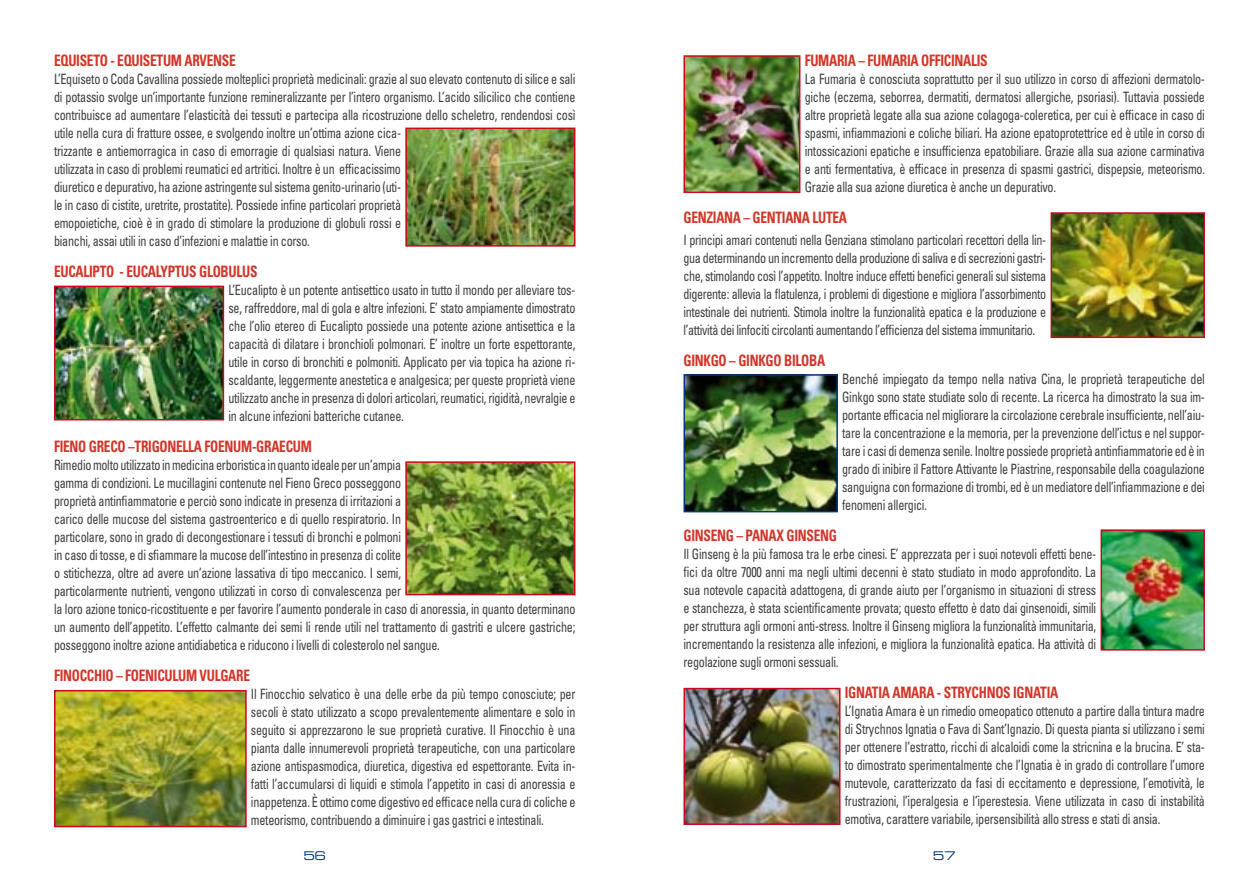
<style>
.page{position:relative;width:1259px;height:893px;background:#fff}
.page>*{position:absolute;margin:0;border:0;box-sizing:border-box;transform-origin:0 0}
.t1{font:700 condensed 15.75px "Univers";letter-spacing:-.02em;color:#d13629;scale:.85 1}
.t2{font:condensed 14.25px/18px "Univers";letter-spacing:-.02em;color:#3e3e40;text-align:justify;scale:.85 1}
.t3{font:12px "Eurostile Extended Two";color:#003882}
</style>
<div class="page">
<img style="left:1053px;top:215px;width:149px;height:120px">
<div style="left:1050px;top:212px;width:155px;height:126px;border:2px solid #cc071e"></div>
<img style="left:686px;top:377px;width:149px;height:132px">
<div style="left:683px;top:374px;width:155px;height:138px;border:2px solid #003882"></div>
<img style="left:686px;top:691px;width:151px;height:131px">
<div style="left:683px;top:688px;width:157px;height:137px;border:2px solid #cc071e"></div>
<img style="left:57px;top:693px;width:187px;height:131px">
<div style="left:54px;top:690px;width:193px;height:137px;border:2px solid #cc071e"></div>
<img style="left:686px;top:58px;width:111px;height:132px">
<div style="left:683px;top:55px;width:117px;height:138px;border:2px solid #cc071e"></div>
<img style="left:408px;top:464px;width:164px;height:128px">
<div style="left:405px;top:461px;width:170px;height:134px;border:2px solid #cc071e"></div>
<img style="left:57px;top:289px;width:164px;height:128px">
<div style="left:54px;top:286px;width:170px;height:134px;border:2px solid #cc071e"></div>
<img style="left:408px;top:131px;width:164px;height:113px">
<div style="left:405px;top:128px;width:170px;height:119px;border:2px solid #cc071e"></div>
<img style="left:1103px;top:532px;width:99px;height:116px">
<div style="left:1100px;top:529px;width:105px;height:122px;border:2px solid #cc071e"></div>
<p class="t1" style="left:54px;top:51px;width:189px">EQUISETO - EQUISETUM ARVENSE</p>
<p class="t2" style="left:54px;top:70px;width:615px;text-align:left">L’Equiseto o Coda Cavallina possiede molteplici proprietà medicinali: grazie al suo elevato contenuto di silice e sali di potassio svolge un’importante funzione remineralizzante per l’intero organismo. L’acido silicilico che contiene contribuisce ad aumentare l’elasticità dei tessuti e partecipa alla ricostruzione dello scheletro, rendendosi così utile nella cura di fratture ossee, e svolgendo inoltre un’ottima azione cica-<br>trizzante e antiemorragica in caso di emorragie di qualsiasi natura. Viene<br>utilizzata in caso di problemi reumatici ed artritici. Inoltre è un efficacissimo<br>diuretico e depurativo, ha azione astringente sul sistema genito-urinario (uti-<br>le in caso di cistite, uretrite, prostatite). Possiede infine particolari proprietà<br>emopoietiche, cioè è in grado di stimolare la produzione di globuli rossi e<br>bianchi, assai utili in caso d’infezioni e malattie in corso.</p>
<p class="t1" style="left:54px;top:262px;width:240px">EUCALIPTO - EUCALYPTUS GLOBULUS</p>
<p class="t2" style="left:228px;top:281px;width:410px">L’Eucalipto è un potente antisettico usato in tutto il mondo per alleviare tos&shy;se, raffreddore, mal di gola e altre infezioni. E’ stato ampiamente dimostrato che l’olio etereo di Eucalipto possiede una potente azione antisettica e la capacità di dilatare i bronchioli polmonari. E’ inoltre un forte espettorante, utile in corso di bronchiti e polmoniti. Applicato per via topica ha azione ri&shy;scaldante, leggermente anestetica e analgesica; per queste proprietà viene utilizzato anche in presenza di dolori articolari, reumatici, rigidità, nevralgie e in alcune infezioni batteriche cutanee.</p>
<p class="t1" style="left:54px;top:436px;width:16px">FIENO</p>
<p class="t1" style="left:89px;top:436px;width:19px">GRECO</p>
<p class="t1" style="left:128px;top:436px;width:216px">–TRIGONELLA FOENUM-GRAECUM</p>
<p class="t2" style="left:54px;top:455px;width:615px;text-align:left">Rimedio molto utilizzato in medicina erboristica in quanto ideale per un’ampia<br>gamma di condizioni. Le mucillagini contenute nel Fieno Greco posseggono<br>proprietà antinfiammatorie e perciò sono indicate in presenza di irritazioni a<br>carico delle mucose del sistema gastroenterico e di quello respiratorio. In<br>particolare, sono in grado di decongestionare i tessuti di bronchi e polmoni<br>in caso di tosse, e di sfiammare la mucose dell’intestino in presenza di colite<br>o stitichezza, oltre ad avere un’azione lassativa di tipo meccanico. I semi,<br>particolarmente nutrienti, vengono utilizzati in corso di convalescenza per<br>la loro azione tonico-ricostituente e per favorire l’aumento ponderale in caso di anoressia, in quanto determinano un aumento dell’appetito. L’effetto calmante dei semi li rende utili nel trattamento di gastriti e ulcere gastriche; posseggono inoltre azione antidiabetica e riducono i livelli di colesterolo nel sangue.</p>
<p class="t1" style="left:54px;top:665px;width:16px">FINOCC</p>
<p class="t1" style="left:94px;top:665px;width:52px">HIO – FOENIC</p>
<p class="t1" style="left:164px;top:665px;width:93px">ULUM VULGARE</p>
<p class="t2" style="left:251px;top:684px;width:383px">Il Finocchio selvatico è una delle erbe da più tempo conosciute; per secoli è stato utilizzato a scopo prevalentemente alimentare e solo in seguito si apprezzarono le sue proprietà curative. Il Finocchio è una pianta dalle innumerevoli proprietà terapeutiche, con una particolare azione antispasmodica, diuretica, digestiva ed espettorante. Evita in&shy;fatti l’accumularsi di liquidi e stimola l’appetito in casi di anoressia e inappetenza. È ottimo come digestivo ed efficace nella cura di coliche e meteorismo, contribuendo a diminuire i gas gastrici e intestinali.</p>
<p class="t1" style="left:804px;top:51px;width:209px">FUMARIA – FUMARIA OFFICINALIS</p>
<p class="t2" style="left:804px;top:70px;width:472px">La Fumaria è conosciuta soprattutto per il suo utilizzo in corso di affezioni dermatolo&shy;giche (eczema, seborrea, dermatiti, dermatosi allergiche, psoriasi). Tuttavia possiede altre proprietà legate alla sua azione colagoga-coleretica, per cui è efficace in caso di spasmi, infiammazioni e coliche biliari. Ha azione epatoprotettrice ed è utile in corso di intossicazioni epatiche e insufficienza epatobiliare. Grazie alla sua azione carminativa e anti fermentativa, è efficace in presenza di spasmi gastrici, dispepsie, meteorismo.<br>Grazie alla sua azione diuretica è anche un depurativo.</p>
<p class="t1" style="left:683px;top:208px;width:194px">GENZIANA – GENTIANA LUTEA</p>
<p class="t2" style="left:683px;top:231px;width:428px">I principi amari contenuti nella Genziana stimolano particolari recettori della lin&shy;gua determinando un incremento della produzione di saliva e di secrezioni gastri&shy;che, stimolando così l’appetito. Inoltre induce effetti benefici generali sul sistema digerente: allevia la flatulenza, i problemi di digestione e migliora l’assorbimento intestinale dei nutrienti. Stimola inoltre la funzionalità epatica e la produzione e l’attività dei linfociti circolanti aumentando l’efficienza del sistema immunitario.</p>
<p class="t1" style="left:683px;top:351px;width:168px">GINKGO – GINKGO BILOBA</p>
<p class="t2" style="left:842px;top:370px;width:428px">Benché impiegato da tempo nella nativa Cina, le proprietà terapeutiche del Ginkgo sono state studiate solo di recente. La ricerca ha dimostrato la sua im&shy;portante efficacia nel migliorare la circolazione cerebrale insufficiente, nell’aiu&shy;tare la concentrazione e la memoria, per la prevenzione dell’ictus e nel suppor&shy;tare i casi di demenza senile. Inoltre possiede proprietà antinfiammatorie ed è in grado di inibire il Fattore Attivante le Piastrine, responsabile della coagulazione sanguigna con formazione di trombi, ed è un mediatore dell’infiammazione e dei fenomeni allergici.</p>
<p class="t1" style="left:683px;top:525px;width:19px">GINSEN</p>
<p class="t1" style="left:726px;top:525px;width:90px">G – PANAX GINSEN</p>
<p class="t1" style="left:828px;top:525px;width:11px">G</p>
<p class="t2" style="left:683px;top:544px;width:487px">Il Ginseng è la più famosa tra le erbe cinesi. E’ apprezzata per i suoi notevoli effetti bene&shy;fici da oltre 7000 anni ma negli ultimi decenni è stato studiato in modo approfondito. La sua notevole capacità adattogena, di grande aiuto per l’organismo in situazioni di stress e stanchezza, è stata scientificamente provata; questo effetto è dato dai ginsenoidi, simili per struttura agli ormoni anti-stress. Inoltre il Ginseng migliora la funzionalità immunitaria, incrementando la resistenza alle infezioni, e migliora la funzionalità epatica. Ha attività di regolazione sugli ormoni sessuali.</p>
<p class="t1" style="left:845px;top:682px;width:253px">IGNATIA AMARA - STRYCHNOS IGNATIA</p>
<p class="t2" style="left:845px;top:701px;width:425px">L’Ignatia Amara è un rimedio omeopatico ottenuto a partire dalla tintura madre di Strychnos Ignatia o Fava di Sant’Ignazio. Di questa pianta si utilizzano i semi per ottenere l’estratto, ricchi di alcaloidi come la stricnina e la brucina. E’ sta&shy;to dimostrato sperimentalmente che l’Ignatia è in grado di controllare l’umore mutevole, caratterizzato da fasi di eccitamento e depressione, l’emotività, le frustrazioni, l’iperalgesia e l’iperestesia. Viene utilizzata in caso di instabilità emotiva, carattere variabile, ipersensibilità allo stress e stati di ansia.</p>
<p class="t3" style="left:303px;top:847px;width:12px">56</p>
<p class="t3" style="left:933px;top:847px;width:12px">57</p>
</div>
